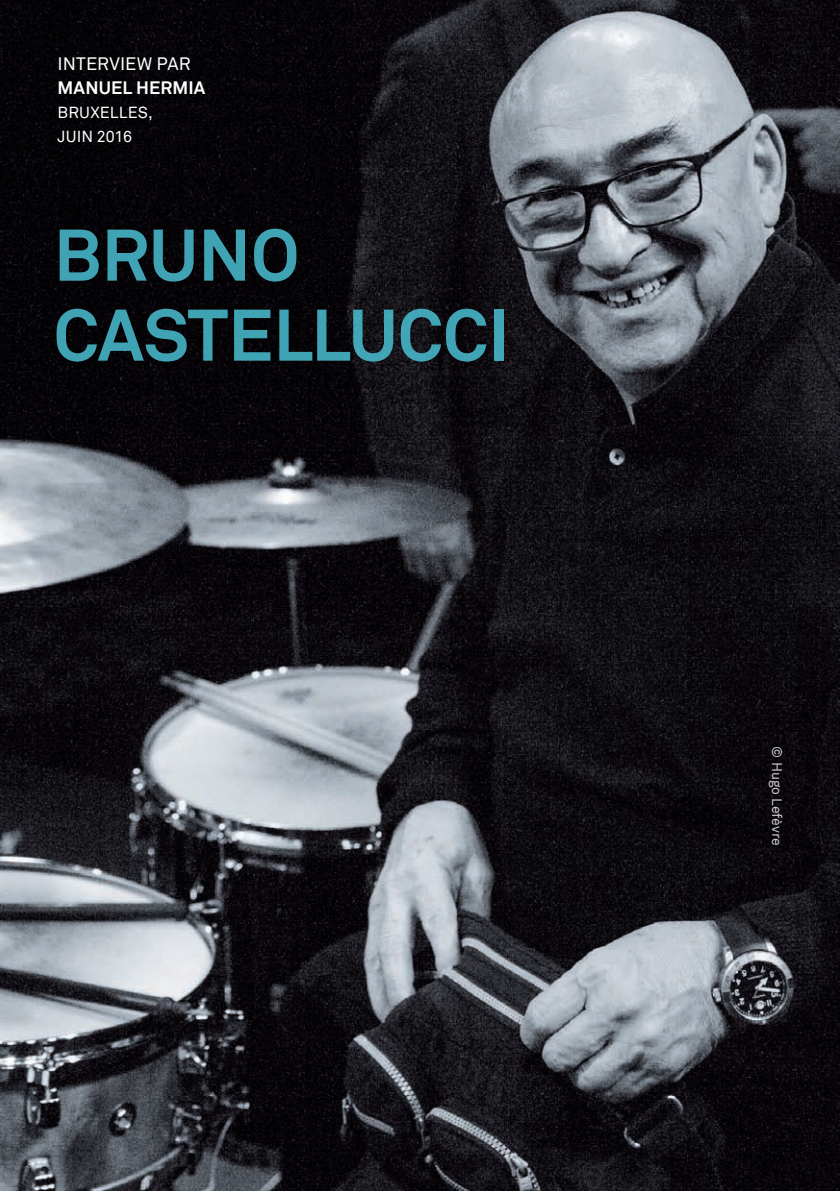
<style>
.page{position:relative;width:840px;height:1191px;background:#fff}
.page>*{position:absolute;margin:0;border:0;box-sizing:border-box;transform-origin:0 0}
.t1{font:700 72px/80px "Akkurat";color:#4cc5d9}
.t2{font:18px "Akkurat";letter-spacing:.01em;color:#fff}
.t3{font:700 18px "Akkurat";letter-spacing:.005em;color:#fff}
.t4{font:16px/24px "Akkurat";letter-spacing:.01em;color:#fff}
.t5{font:14px "Akkurat";letter-spacing:-.005em;color:#fff}
</style>
<div class="page">
<img style="left:0;top:0;width:839px;height:1191px">
<p class="t2" style="left:58px;top:53px;width:135px">INTERVI EW PAR</p>
<p class="t3" style="left:58px;top:76px;width:149px">MANUEL HERM IA</p>
<p class="t4" style="left:58px;top:101px;width:97px">BRUXELLES,<br>JUIN 2016</p>
<h1 class="t1" style="left:54px;top:216px;width:457px">BRUNO<br>CASTELLUCC I</h1>
<p class="t5" style="left:784px;top:746px;width:101px;rotate:90deg">© HUGO LEFÈVRE</p>
</div>
